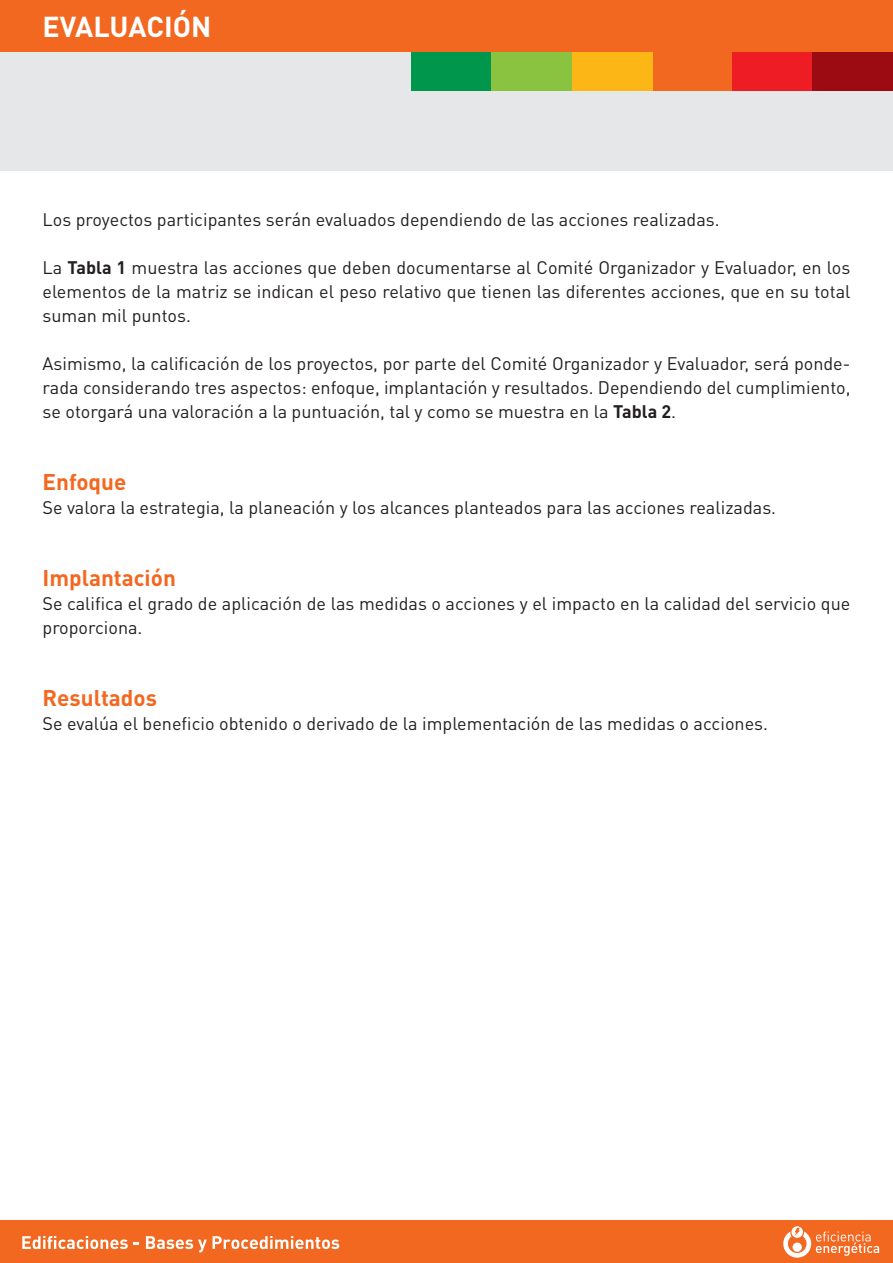
<style>
.page{position:relative;width:893px;height:1263px;background:#fff}
.page>*{position:absolute;margin:0;border:0;box-sizing:border-box;transform-origin:0 0}
.t1{font:700 28.5px "DIN Pro";color:#fff}
.t2{font:700 22.5px "DIN Pro";color:#f36821}
.t3{font:18px/24px "DIN Pro";color:#231f20;text-align:justify}
.s1{font-weight:700}
</style>
<div class="page">
<div style="left:0;top:0;width:893px;height:170px;background:#e6e7e9"></div>
<div style="left:411px;top:10px;width:81px;height:81px;background:#00974d"></div>
<div style="left:652px;top:10px;width:80px;height:81px;background:#f36821"></div>
<div style="left:732px;top:10px;width:80px;height:81px;background:#ee1d23"></div>
<div style="left:812px;top:10px;width:81px;height:81px;background:#9c0b11"></div>
<div style="left:492px;top:10px;width:80px;height:81px;background:#8ac33f"></div>
<div style="left:572px;top:10px;width:80px;height:81px;background:#fcb615"></div>
<div style="left:0;top:0;width:893px;height:51px;background:#f36821"></div>
<div style="left:0;top:1220px;width:893px;height:43px;background:#f36821"></div>
<svg style="left:783px;top:1226px;width:96px;height:32px"></svg>
<svg style="left:22px;top:1236px;width:106px;height:13px"></svg>
<svg style="left:146px;top:1236px;width:61px;height:16px"></svg>
<svg style="left:213px;top:1236px;width:126px;height:13px"></svg>
<h1 class="t1" style="left:43px;top:7px;width:170px">EVALUACIÓN</h1>
<p class="t3" style="left:43px;top:207px;width:679px">Los proyectos participantes serán evaluados dependiendo de las acciones realizadas.</p>
<p class="t3" style="left:43px;top:255px;width:809px">La <span class="s1">Tabla 1</span> muestra las acciones que deben documentarse al Comité Organizador y Evaluador, en los elementos de la matriz se indican el peso relativo que tienen las diferentes acciones, que en su total suman mil puntos.</p>
<p class="t3" style="left:43px;top:351px;width:809px">Asimismo, la calificación de los proyectos, por parte del Comité Organizador y Evaluador, será ponde&shy;rada considerando tres aspectos: enfoque, implantación y resultados. Dependiendo del cumplimiento, se otorgará una valoración a la puntuación, tal y como se muestra en la <span class="s1">Tabla 2</span>.</p>
<p class="t2" style="left:43px;top:467px;width:85px">Enfoque</p>
<p class="t3" style="left:43px;top:495px;width:735px">Se valora la estrategia, la planeación y los alcances planteados para las acciones realizadas.</p>
<p class="t2" style="left:43px;top:563px;width:135px">Implantación</p>
<p class="t3" style="left:43px;top:591px;width:809px">Se califica el grado de aplicación de las medidas o acciones y el impacto en la calidad del servicio que proporciona.</p>
<p class="t2" style="left:43px;top:683px;width:116px">Resultados</p>
<p class="t3" style="left:43px;top:711px;width:727px">Se evalúa el beneficio obtenido o derivado de la implementación de las medidas o acciones.</p>
</div>
